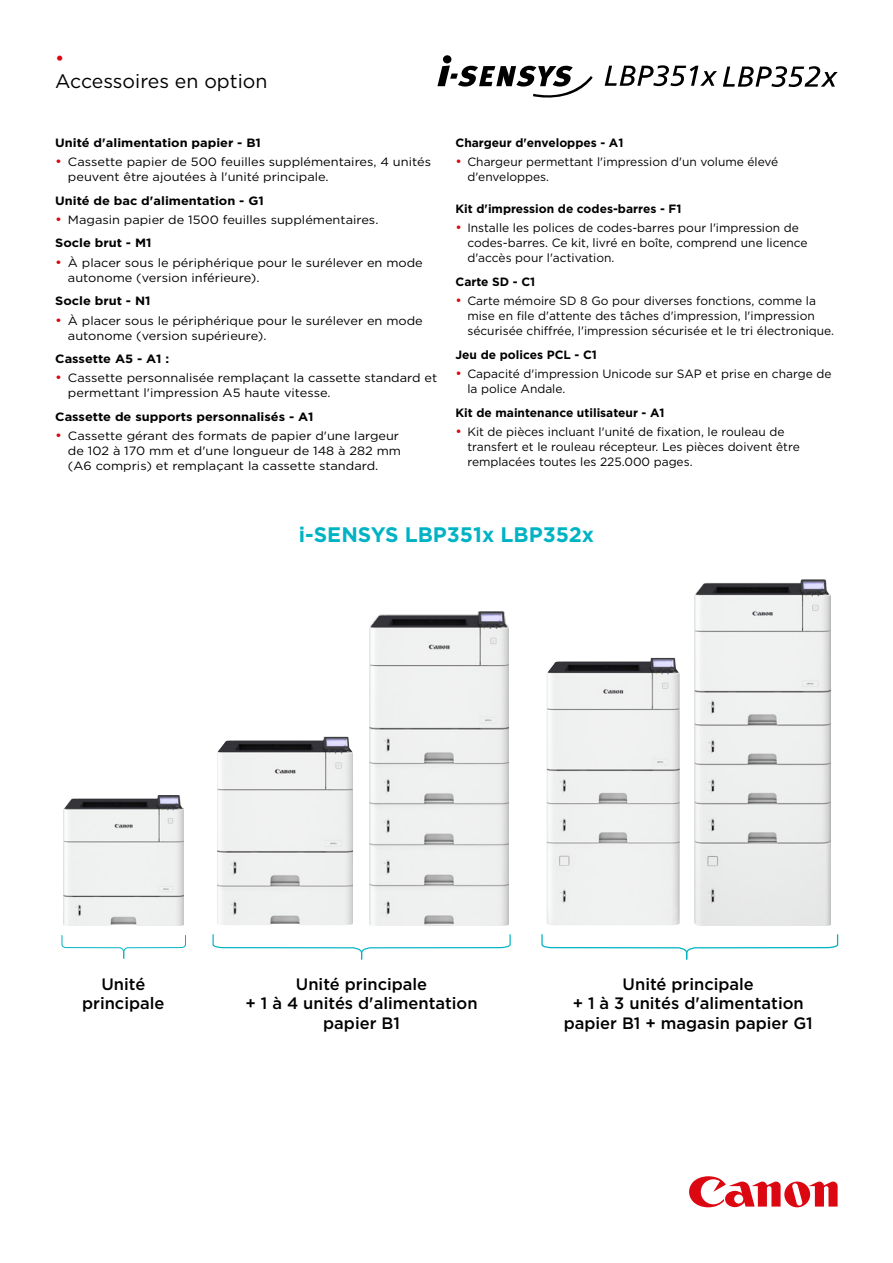
<style>
.page{position:relative;width:893px;height:1263px;background:#fff}
.page>*{position:absolute;margin:0;border:0;box-sizing:border-box;transform-origin:0 0}
.t1{font:700 21px "Gotham";color:#00b3c4}
.t2{font:19.5px "Gotham";color:#000}
.t3{font:19.5px "Gotham";color:#db0812}
.t4{font:500 16.5px/19.5px "Gotham";color:#000;text-align:center}
.t5{font:12px/15px "Gotham";color:#000}
.t6{font:12px/15px "Gotham";color:#000;scale:1.07 1}
.t7{font:700 12px "Gotham";color:#000;scale:1.07 1}
.t8{font:700 12px "Gotham";color:#000}
.s1{font-size:13.5px;color:#db0812}
.s2{font-weight:700}
</style>
<div class="page">
<svg style="left:437px;top:55px;width:156px;height:43px"></svg>
<svg style="left:605px;top:65px;width:112px;height:21px"></svg>
<svg style="left:723px;top:66px;width:115px;height:21px"></svg>
<svg style="left:689px;top:1176px;width:149px;height:31px"></svg>
<svg style="left:61px;top:935px;width:125px;height:24px"></svg>
<svg style="left:212px;top:934px;width:299px;height:26px"></svg>
<svg style="left:541px;top:934px;width:298px;height:26px"></svg>
<img style="left:64px;top:795px;width:119px;height:130px">
<img style="left:217px;top:737px;width:136px;height:188px">
<img style="left:695px;top:579px;width:136px;height:346px">
<img style="left:369px;top:611px;width:139px;height:314px">
<img style="left:547px;top:658px;width:133px;height:267px">
<h2 class="t3" style="left:55px;top:45px;width:11px">•</h2>
<h2 class="t2" style="left:55px;top:69px;width:214px">Accessoires en option</h2>
<p class="t7" style="left:55px;top:135px;width:194px">Unité d'alimentation papier - B1</p>
<p class="t6" style="left:68px;top:154px;width:341px;text-indent:-13px"><span class="s1">•</span> Cassette papier de 500 feuilles supplémentaires, 4 unités peuvent être ajoutées à l'unité principale.</p>
<p class="t7" style="left:55px;top:192px;width:196px">Unité de bac d'alimentation - G1</p>
<p class="t6" style="left:55px;top:208px;width:304px;line-height:23.5px"><span class="s1">•</span> Magasin papier de 1500 feuilles supplémentaires.<br><span class="s2">Socle brut - M1</span></p>
<p class="t6" style="left:68px;top:255px;width:333px;text-indent:-13px"><span class="s1">•</span> À placer sous le périphérique pour le surélever en mode autonome (version inférieure).</p>
<p class="t7" style="left:55px;top:293px;width:91px">Socle brut - N1</p>
<p class="t6" style="left:68px;top:312px;width:333px;text-indent:-13px"><span class="s1">•</span> À placer sous le périphérique pour le surélever en mode autonome (version supérieure).</p>
<p class="t7" style="left:55px;top:351px;width:108px">Cassette A5 - A1 :</p>
<p class="t6" style="left:68px;top:370px;width:347px;text-indent:-13px"><span class="s1">•</span> Cassette personnalisée remplaçant la cassette standard et permettant l'impression A5 haute vitesse.</p>
<p class="t7" style="left:55px;top:409px;width:243px">Cassette de supports personnalisés - A1</p>
<p class="t6" style="left:68px;top:428px;width:313px;text-indent:-13px"><span class="s1">•</span> Cassette gérant des formats de papier d'une largeur de 102 à 170 mm et d'une longueur de 148 à 282 mm (A6 compris) et remplaçant la cassette standard.</p>
<p class="t8" style="left:455px;top:135px;width:170px">Chargeur d'enveloppes - A1</p>
<p class="t5" style="left:467px;top:154px;width:312px;text-indent:-12px"><span class="s1">•</span> Chargeur permettant l'impression d'un volume élevé d'enveloppes.</p>
<p class="t8" style="left:455px;top:201px;width:227px">Kit d'impression de codes-barres - F1</p>
<p class="t5" style="left:467px;top:220px;width:342px;text-indent:-12px"><span class="s1">•</span> Installe les polices de codes-barres pour l'impression de codes-barres. Ce kit, livré en boîte, comprend une licence d'accès pour l'activation.</p>
<p class="t8" style="left:455px;top:274px;width:81px">Carte SD - C1</p>
<p class="t5" style="left:467px;top:293px;width:368px;text-indent:-12px"><span class="s1">•</span> Carte mémoire SD 8 Go pour diverses fonctions, comme la mise en file d'attente des tâches d'impression, l'impression sécurisée chiffrée, l'impression sécurisée et le tri électronique.</p>
<p class="t8" style="left:455px;top:347px;width:143px">Jeu de polices PCL - C1</p>
<p class="t5" style="left:467px;top:366px;width:366px;text-indent:-12px"><span class="s1">•</span> Capacité d'impression Unicode sur SAP et prise en charge de la police Andale.</p>
<p class="t8" style="left:455px;top:404px;width:211px">Kit de maintenance utilisateur - A1</p>
<p class="t5" style="left:467px;top:424px;width:334px;text-indent:-12px"><span class="s1">•</span> Kit de pièces incluant l'unité de fixation, le rouleau de transfert et le rouleau récepteur. Les pièces doivent être remplacées toutes les 225.000 pages.</p>
<h1 class="t1" style="left:299px;top:520px;width:297px">i-SENSYS LBP351x LBP352x</h1>
<h3 class="t4" style="left:82px;top:974px;width:84px">Unité principale</h3>
<h3 class="t4" style="left:246px;top:974px;width:234px">Unité principale<br>+ 1 à 4 unités d'alimentation papier B1</h3>
<h3 class="t4" style="left:564px;top:974px;width:251px">Unité principale<br>+ 1 à 3 unités d'alimentation papier B1 + magasin papier G1</h3>
</div>
